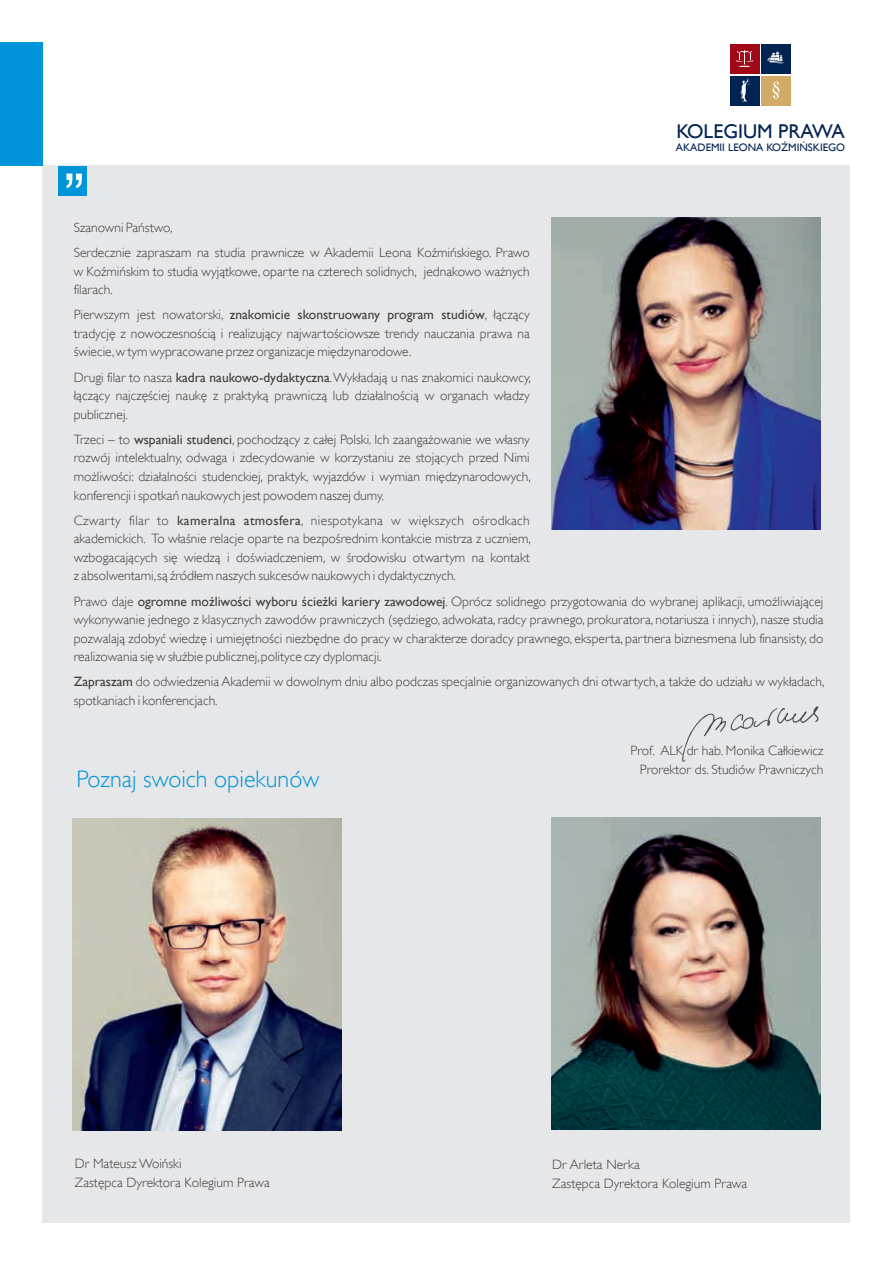
<style>
.page{position:relative;width:893px;height:1263px;background:#fff}
.page>*{position:absolute;margin:0;border:0;box-sizing:border-box;transform-origin:0 0}
.t1{font:62.4px "Arial";color:#fff}
.t2{font:300 24px "Gill Sans Alt One";color:#0095d9}
.t3{font:19.95px "Gill Sans";color:#002351}
.t4{font:300 13.5px/18.6px "Gill Sans Alt One";color:#3e3e3f}
.t5{font:13.5px "Gill Sans";color:#3e3e3f}
.t6{font:10.8px "Gill Sans";color:#002351}
.s1{font-family:"Gill Sans Alt One";font-weight:300}
.s2{font-family:"Gill Sans";font-weight:400}
</style>
<div class="page">
<div style="left:730px;top:44px;width:29px;height:30px;background:#a10817"></div>
<div style="left:730px;top:76px;width:29px;height:29px;background:#002351"></div>
<div style="left:761px;top:44px;width:30px;height:30px;background:#002351"></div>
<div style="left:761px;top:76px;width:30px;height:29px;background:#d2ab66"></div>
<svg style="left:767px;top:51px;width:18px;height:12px"></svg>
<svg style="left:735px;top:50px;width:19px;height:17px"></svg>
<svg style="left:740px;top:78px;width:10px;height:24px"></svg>
<svg style="left:772px;top:81px;width:8px;height:18px"></svg>
<div style="left:43px;top:166px;width:807px;height:1057px;background:#e6e7e9"></div>
<div style="left:0;top:42px;width:43px;height:124px;background:#0095d9"></div>
<div style="left:58px;top:166px;width:29px;height:30px;background:#0095d9"></div>
<img style="left:551px;top:217px;width:269px;height:312px">
<img style="left:73px;top:818px;width:269px;height:312px">
<img style="left:551px;top:817px;width:269px;height:312px">
<svg style="left:682px;top:706px;width:137px;height:56px"></svg>
<h3 class="t3" style="left:676px;top:119px;width:170px">KOLEGIUM PRAWA</h3>
<p class="t6" style="left:676px;top:141px;width:171px">AKADEMII LEONA KOŹMIŃSKIEGO</p>
<h1 class="t1" style="left:64px;top:115px;width:22px">„</h1>
<p class="t4" style="left:74px;top:215px;width:458px;line-height:25px">Szanowni Państwo,<br>Serdecznie zapraszam na studia prawnicze w Akademii Leona Koźmińskiego. Prawo</p>
<p class="t4" style="left:74px;top:262px;width:458px">w Koźmińskim to studia wyjątkowe, oparte na czterech solidnych, jednakowo ważnych filarach.</p>
<p class="t5" style="left:74px;top:307px;width:458px"><span class="s1">Pierwszym jest nowatorski,</span> znakomicie skonstruowany program studiów<span class="s1">, łączący</span></p>
<p class="t4" style="left:74px;top:324px;width:458px">tradycję z nowoczesnością i realizujący najwartościowsze trendy nauczania prawa na świecie, w tym wypracowane przez organizacje międzynarodowe.</p>
<p class="t4" style="left:74px;top:368px;width:459px;text-align:justify">Drugi filar to nasza <span class="s2">kadra naukowo-dydaktyczna</span>. Wykładają u nas znakomici naukowcy, łączący najczęściej naukę z praktyką prawniczą lub działalnością w organach władzy publicznej.</p>
<p class="t4" style="left:74px;top:430px;width:459px;text-align:justify">Trzeci – to <span class="s2">wspaniali studenci</span>, pochodzący z całej Polski. Ich zaangażowanie we własny rozwój intelektualny, odwaga i zdecydowanie w korzystaniu ze stojących przed Nimi możliwości: działalności studenckiej, praktyk, wyjazdów i wymian międzynarodowych, konferencji i spotkań naukowych jest powodem naszej dumy.</p>
<p class="t4" style="left:74px;top:511px;width:459px;text-align:justify">Czwarty filar to <span class="s2">kameralna atmosfera</span>, niespotykana w większych ośrodkach akademickich. To właśnie relacje oparte na bezpośrednim kontakcie mistrza z uczniem, wzbogacających się wiedzą i doświadczeniem, w środowisku otwartym na kontakt z absolwentami, są źródłem naszych sukcesów naukowych i dydaktycznych.</p>
<p class="t4" style="left:74px;top:592px;width:751px;text-align:justify">Prawo daje <span class="s2">ogromne możliwości wyboru ścieżki kariery zawodowej</span>. Oprócz solidnego przygotowania do wybranej aplikacji, umożliwiającej wykonywanie jednego z klasycznych zawodów prawniczych (sędziego, adwokata, radcy prawnego, prokuratora, notariusza i innych), nasze studia pozwalają zdobyć wiedzę i umiejętności niezbędne do pracy w charakterze doradcy prawnego, eksperta, partnera biznesmena lub finansisty, do realizowania się w służbie publicznej, polityce czy dyplomacji.</p>
<p class="t4" style="left:74px;top:673px;width:752px"><span class="s2">Zapraszam</span> do odwiedzenia Akademii w dowolnym dniu albo podczas specjalnie organizowanych dni otwartych, a także do udziału w wykładach, spotkaniach i konferencjach.</p>
<p class="t4" style="left:631px;top:741px;width:194px;text-align:right">Prof. ALK dr hab. Monika Całkiewicz<br>Prorektor ds. Studiów Prawniczych</p>
<h2 class="t2" style="left:76px;top:763px;width:244px">Poznaj swoich opiekunów</h2>
<p class="t4" style="left:75px;top:1154px;width:196px">Dr Mateusz Woiński<br>Zastępca Dyrektora Kolegium Prawa</p>
<p class="t4" style="left:552px;top:1155px;width:196px">Dr Arleta Nerka<br>Zastępca Dyrektora Kolegium Prawa</p>
</div>
